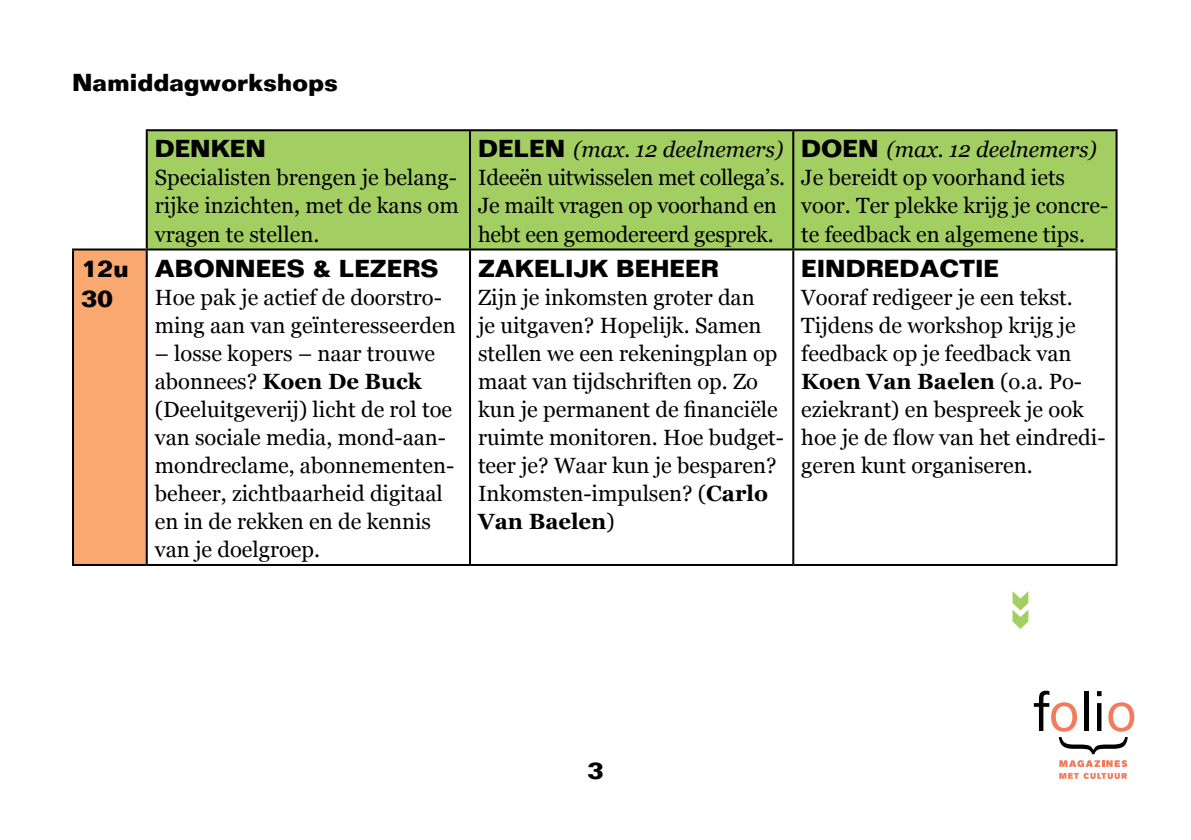
<style>
.page{position:relative;width:1191px;height:840px;background:#fff}
.page>*{position:absolute;margin:0;border:0;box-sizing:border-box;transform-origin:0 0}
.t1{font:700 72px "Folio";color:#a3cf62}
.t2{font:700 24px/30px "Folio";color:#000}
.t3{font:22px/28px "Georgia";color:#000}
.s1{font-weight:700}
.s2{font-family:"Folio";font-weight:700;font-size:24px}
.s3{font-style:italic}
</style>
<div class="page">
<svg style="left:1033px;top:690px;width:101px;height:63px"></svg>
<svg style="left:1059px;top:760px;width:68px;height:6px"></svg>
<svg style="left:1059px;top:772px;width:68px;height:6px"></svg>
<div style="left:148px;top:131px;width:967px;height:117px;background:#a3cf62"></div>
<div style="left:73px;top:249px;width:74px;height:315px;background:#f9a870"></div>
<hr style="left:146px;top:129px;width:324px;height:2px;background:#000">
<hr style="left:146px;top:131px;width:2px;height:117px;background:#000">
<hr style="left:470px;top:129px;width:323px;height:2px;background:#000">
<hr style="left:469px;top:131px;width:2px;height:117px;background:#000">
<hr style="left:793px;top:129px;width:324px;height:2px;background:#000">
<hr style="left:792px;top:131px;width:2px;height:117px;background:#000">
<hr style="left:1115px;top:131px;width:2px;height:117px;background:#000">
<hr style="left:72px;top:248px;width:75px;height:2px;background:#000">
<hr style="left:72px;top:250px;width:2px;height:313px;background:#000">
<hr style="left:147px;top:248px;width:323px;height:2px;background:#000">
<hr style="left:146px;top:250px;width:2px;height:313px;background:#000">
<hr style="left:470px;top:248px;width:323px;height:2px;background:#000">
<hr style="left:469px;top:250px;width:2px;height:313px;background:#000">
<hr style="left:793px;top:248px;width:324px;height:2px;background:#000">
<hr style="left:792px;top:250px;width:2px;height:313px;background:#000">
<hr style="left:1115px;top:250px;width:2px;height:313px;background:#000">
<hr style="left:72px;top:563px;width:75px;height:2px;background:#000">
<hr style="left:147px;top:563px;width:323px;height:2px;background:#000">
<hr style="left:470px;top:563px;width:323px;height:2px;background:#000">
<hr style="left:793px;top:563px;width:324px;height:2px;background:#000">
<p class="t2" style="left:72px;top:67px;width:267px">Namiddagworkshops</p>
<p class="t2" style="left:155px;top:134px;width:113px">DENKEN</p>
<p class="t3" style="left:155px;top:164px;width:305px;text-align:justify">Specialisten brengen je belang&shy;rijke inzichten, met de kans om vragen te stellen.</p>
<p class="t2" style="left:81px;top:253px;width:49px">12u<br>30</p>
<p class="t2" style="left:155px;top:253px;width:285px">ABONNEES &amp; LEZERS</p>
<p class="t3" style="left:155px;top:283px;width:302px">Hoe pak je actief de doorstro&shy;ming aan van geïnteresseerden</p>
<p class="t3" style="left:155px;top:339px;width:301px">– losse kopers – naar trouwe abonnees? <span class="s1">Koen De Buck </span>(Deeluitgeverij) licht de rol toe van sociale media, mond-aan&shy;mondreclame, abonnementen&shy;beheer, zichtbaarheid digitaal en in de rekken en de kennis van je doelgroep.</p>
<p class="t3" style="left:478px;top:136px;width:309px"><span class="s2">DELEN</span> <span class="s3">(max. 12 deelnemers)<br></span>Ideeën uitwisselen met collega’s.<br>Je mailt vragen op voorhand en hebt een gemodereerd gesprek.</p>
<p class="t3" style="left:801px;top:136px;width:309px"><span class="s2">DOEN</span> <span class="s3">(max. 12 deelnemers)<br></span>Je bereidt op voorhand iets voor. Ter plekke krijg je concre&shy;te feedback en algemene tips.</p>
<p class="t2" style="left:478px;top:253px;width:242px">ZAKELIJK BEHEER</p>
<p class="t3" style="left:478px;top:283px;width:308px">Zijn je inkomsten groter dan<br>je uitgaven? Hopelijk. Samen stellen we een rekeningplan op maat van tijdschriften op. Zo kun je permanent de financiële ruimte monitoren. Hoe budget&shy;teer je? Waar kun je besparen?<br>Inkomsten-impulsen? (<span class="s1">Carlo<br>Van Baelen</span>)</p>
<p class="t2" style="left:801px;top:253px;width:199px">EINDREDACTIE</p>
<p class="t3" style="left:801px;top:283px;width:306px">Vooraf redigeer je een tekst.<br>Tijdens de workshop krijg je feedback op je feedback van<br><span class="s1">Koen Van Baelen</span> (o.a. Po&shy;ëziekrant) en bespreek je ook hoe je de flow van het eindredi&shy;geren kunt organiseren.</p>
<h1 class="t1" style="left:967px;top:631px;width:44px;rotate:-90deg">«</h1>
<p class="t2" style="left:587px;top:754px;width:18px">3</p>
</div>
